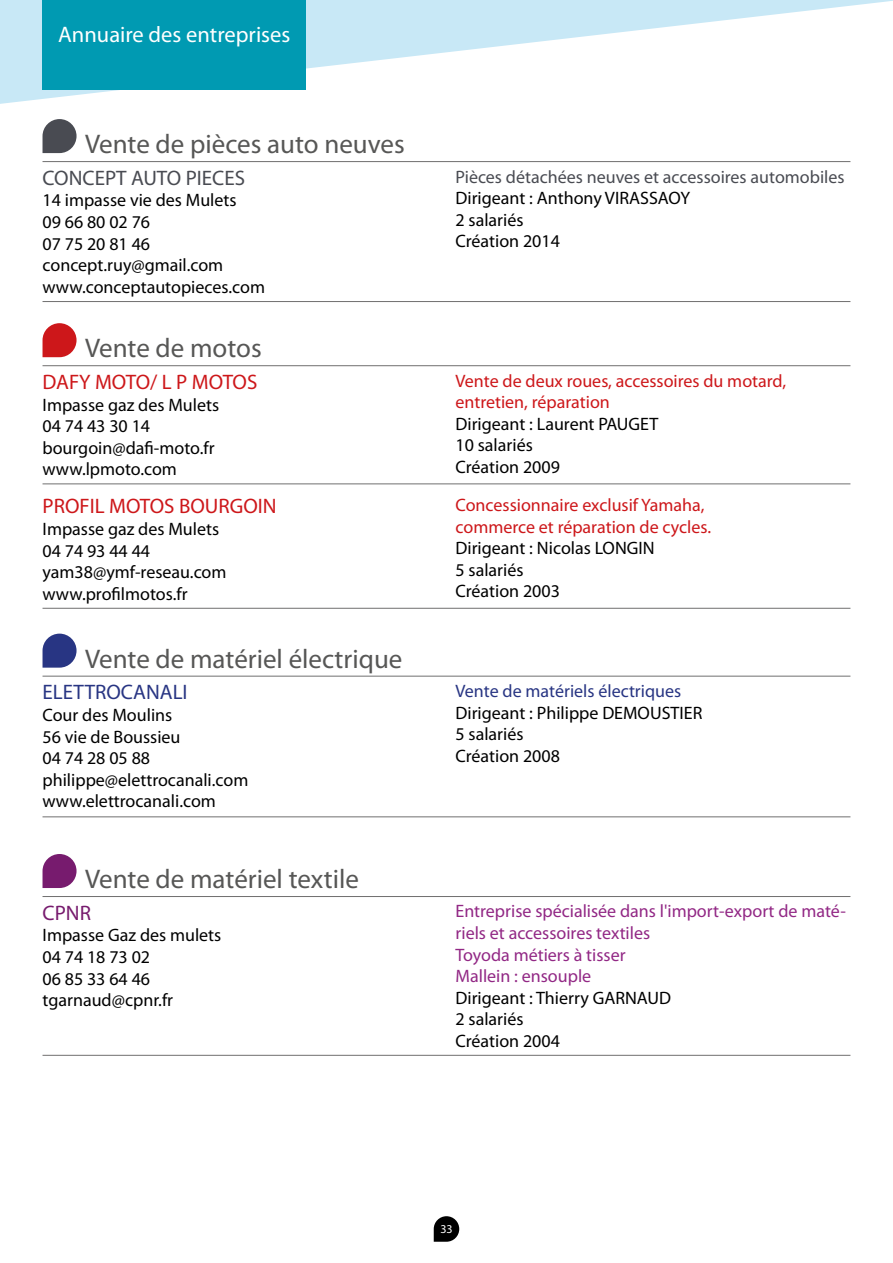
<style>
.page{position:relative;width:893px;height:1263px;background:#fff}
.page>*{position:absolute;margin:0;border:0;box-sizing:border-box;transform-origin:0 0}
.t1{font:27px "Myriad Pro";color:#575756}
.t2{font:22.5px "Myriad Pro";color:#fff}
.t3{font:21px "Myriad Pro";color:#cd171a}
.t4{font:21px "Myriad Pro";color:#494b52}
.t5{font:21px "Myriad Pro";color:#283583}
.t6{font:21px "Myriad Pro";color:#771b6e}
.t7{font:18px/21.6px "Myriad Pro";color:#000}
.t8{font:18px/21.6px "Myriad Pro";color:#cd171a}
.t9{font:18px/21.6px "Myriad Pro";color:#922885}
.t10{font:18px "Myriad Pro";color:#494b52}
.t11{font:18px "Myriad Pro";color:#283583}
.t12{font:12px "Myriad Pro";color:#fff}
</style>
<div class="page">
<svg style="left:434px;top:1216px;width:25px;height:26px"></svg>
<svg style="left:0;top:0;width:893px;height:104px"></svg>
<div style="left:43px;top:0;width:263px;height:89px;background:#009ab2"></div>
<svg style="left:43px;top:119px;width:34px;height:34px"></svg>
<svg style="left:43px;top:323px;width:34px;height:34px"></svg>
<svg style="left:43px;top:634px;width:34px;height:34px"></svg>
<svg style="left:43px;top:854px;width:34px;height:34px"></svg>
<hr style="left:43px;top:161px;width:807px;height:1px;background:#706f6f">
<hr style="left:43px;top:365px;width:807px;height:1px;background:#706f6f">
<hr style="left:43px;top:676px;width:807px;height:1px;background:#706f6f">
<hr style="left:43px;top:896px;width:807px;height:1px;background:#706f6f">
<hr style="left:43px;top:816px;width:807px;height:1px;background:#706f6f">
<hr style="left:43px;top:1055px;width:807px;height:1px;background:#706f6f">
<hr style="left:43px;top:301px;width:807px;height:1px;background:#706f6f">
<hr style="left:43px;top:483px;width:807px;height:1px;background:#706f6f">
<hr style="left:43px;top:608px;width:807px;height:1px;background:#706f6f">
<p class="t2" style="left:58px;top:21px;width:234px">Annuaire des entreprises</p>
<h1 class="t1" style="left:85px;top:127px;width:321px">Vente de pièces auto neuves</h1>
<p class="t4" style="left:43px;top:165px;width:204px">CONCEPT AUTO PIECES</p>
<p class="t7" style="left:43px;top:189px;width:224px">14 impasse vie des Mulets<br>09 66 80 02 76<br>07 75 20 81 46 concept.ruy@gmail.com www.conceptautopieces.com</p>
<h1 class="t1" style="left:85px;top:331px;width:178px">Vente de motos</h1>
<p class="t3" style="left:43px;top:369px;width:216px">DAFY MOTO/ L P MOTOS</p>
<p class="t7" style="left:43px;top:393px;width:178px">Impasse gaz des Mulets<br>04 74 43 30 14 bourgoin@dafi-moto.fr www.lpmoto.com</p>
<p class="t3" style="left:43px;top:493px;width:236px">PROFIL MOTOS BOURGOIN</p>
<p class="t7" style="left:43px;top:518px;width:185px">Impasse gaz des Mulets<br>04 74 93 44 44 yam38@ymf-reseau.com www.profilmotos.fr</p>
<h1 class="t1" style="left:85px;top:642px;width:319px">Vente de matériel électrique</h1>
<p class="t5" style="left:43px;top:679px;width:147px">ELETTROCANALI</p>
<p class="t7" style="left:43px;top:704px;width:207px">Cour des Moulins<br>56 vie de Boussieu<br>04 74 28 05 88 philippe@elettrocanali.com www.elettrocanali.com</p>
<h1 class="t1" style="left:85px;top:862px;width:275px">Vente de matériel textile</h1>
<p class="t6" style="left:43px;top:900px;width:50px">CPNR</p>
<p class="t7" style="left:43px;top:924px;width:180px">Impasse Gaz des mulets<br>04 74 18 73 02<br>06 85 33 64 46 tgarnaud@cpnr.fr</p>
<p class="t10" style="left:455px;top:165px;width:391px">Pièces détachées neuves et accessoires automobiles</p>
<p class="t7" style="left:455px;top:187px;width:236px">Dirigeant : Anthony VIRASSAOY<br>2 salariés<br>Création 2014</p>
<p class="t8" style="left:455px;top:369px;width:332px">Vente de deux roues, accessoires du motard, entretien, réparation</p>
<p class="t7" style="left:455px;top:413px;width:204px">Dirigeant : Laurent PAUGET<br>10 salariés<br>Création 2009</p>
<p class="t8" style="left:455px;top:494px;width:257px">Concessionnaire exclusif Yamaha, commerce et réparation de cycles.</p>
<p class="t7" style="left:455px;top:537px;width:201px">Dirigeant : Nicolas LONGIN<br>5 salariés<br>Création 2003</p>
<p class="t11" style="left:455px;top:680px;width:227px">Vente de matériels électriques</p>
<p class="t7" style="left:455px;top:701px;width:248px">Dirigeant : Philippe DEMOUSTIER<br>5 salariés<br>Création 2008</p>
<p class="t9" style="left:455px;top:900px;width:392px">Entreprise spécialisée dans l'import-export de maté&shy;riels et accessoires textiles<br>Toyoda métiers à tisser<br>Mallein : ensouple</p>
<p class="t7" style="left:455px;top:987px;width:217px">Dirigeant : Thierry GARNAUD<br>2 salariés<br>Création 2004</p>
<p class="t12" style="left:440px;top:1222px;width:14px">33</p>
</div>
